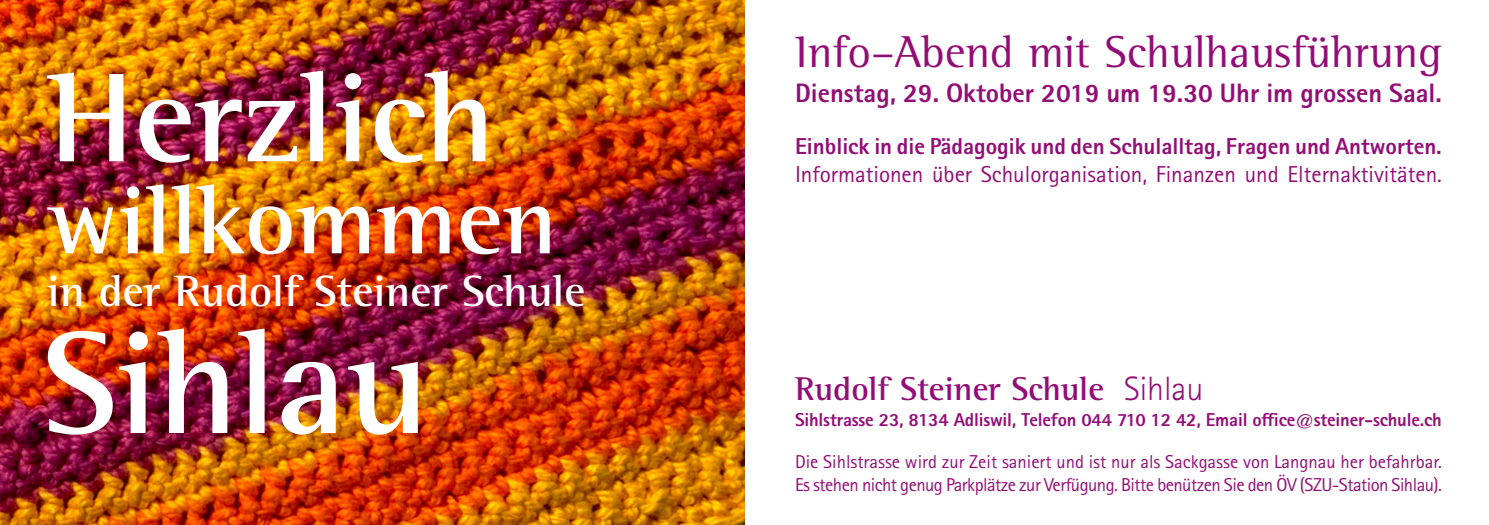
<style>
.page{position:relative;width:1489px;height:525px;background:#fff}
.page>*{position:absolute;margin:0;border:0;box-sizing:border-box;transform-origin:0 0}
.t1{font:700 149.12px "Rotis Semi Serif Pro";color:#fff}
.t2{font:700 129.62px "Rotis Semi Serif Pro";color:#fff}
.t3{font:700 98.5px "Rotis Semi Serif Pro";color:#fff}
.t4{font:45.75px "Rotis Semi Serif Pro";color:#930d76}
.t5{font:700 44.88px "Rotis Semi Serif Pro";color:#fff}
.t6{font:700 33.75px "Rotis Semi Serif Pro";color:#930d76}
.t7{font:800 26.62px "Rotis Sans Serif Pro";color:#930d76}
.t8{font:23.12px "Rotis Sans Serif Pro";color:#930d76}
.t9{font:800 23.12px "Rotis Sans Serif Pro";color:#930d76}
.t10{font:18.62px/22.4px "Rotis Sans Serif Pro";letter-spacing:-.03em;color:#930d76}
.t11{font:800 18.62px "Rotis Sans Serif Pro";letter-spacing:-.01em;color:#930d76}
.s1{font-family:"Rotis Sans Serif Pro";font-weight:300}
</style>
<div class="page">
<img style="left:0;top:0;width:744px;height:524px">
<h2 class="t2" style="left:48px;top:39px;width:448px">Herzlich</h2>
<h3 class="t3" style="left:47px;top:160px;width:511px">willkommen</h3>
<h3 class="t5" style="left:47px;top:263px;width:539px">in der Rudolf Steiner Schule</h3>
<h1 class="t1" style="left:42px;top:292px;width:389px">Sihlau</h1>
<h3 class="t4" style="left:795px;top:24px;width:648px">Info–Abend mit Schulhausführung</h3>
<h3 class="t7" style="left:795px;top:76px;width:648px">Dienstag, 29. Oktober 2019 um 19.30 Uhr im grossen Saal.</h3>
<p class="t9" style="left:795px;top:131px;width:648px">Einblick in die Pädagogik und den Schulalltag, Fragen und Antworten.</p>
<p class="t8" style="left:795px;top:160px;width:648px">Informationen über Schulorganisation, Finanzen und Elternaktivitäten.</p>
<h3 class="t6" style="left:795px;top:368px;width:410px">Rudolf Steiner Schule <span class="s1">Sihlau</span></h3>
<p class="t11" style="left:795px;top:407px;width:648px">Sihlstrasse 23, 8134 Adliswil, Telefon 044 710 12 42, Email office@steiner-schule.ch</p>
<p class="t10" style="left:795px;top:451px;width:648px">Die Sihlstrasse wird zur Zeit saniert und ist nur als Sackgasse von Langnau her befahrbar.<br>Es stehen nicht genug Parkplätze zur Verfügung. Bitte benützen Sie den ÖV (SZU-Station Sihlau).</p>
</div>
